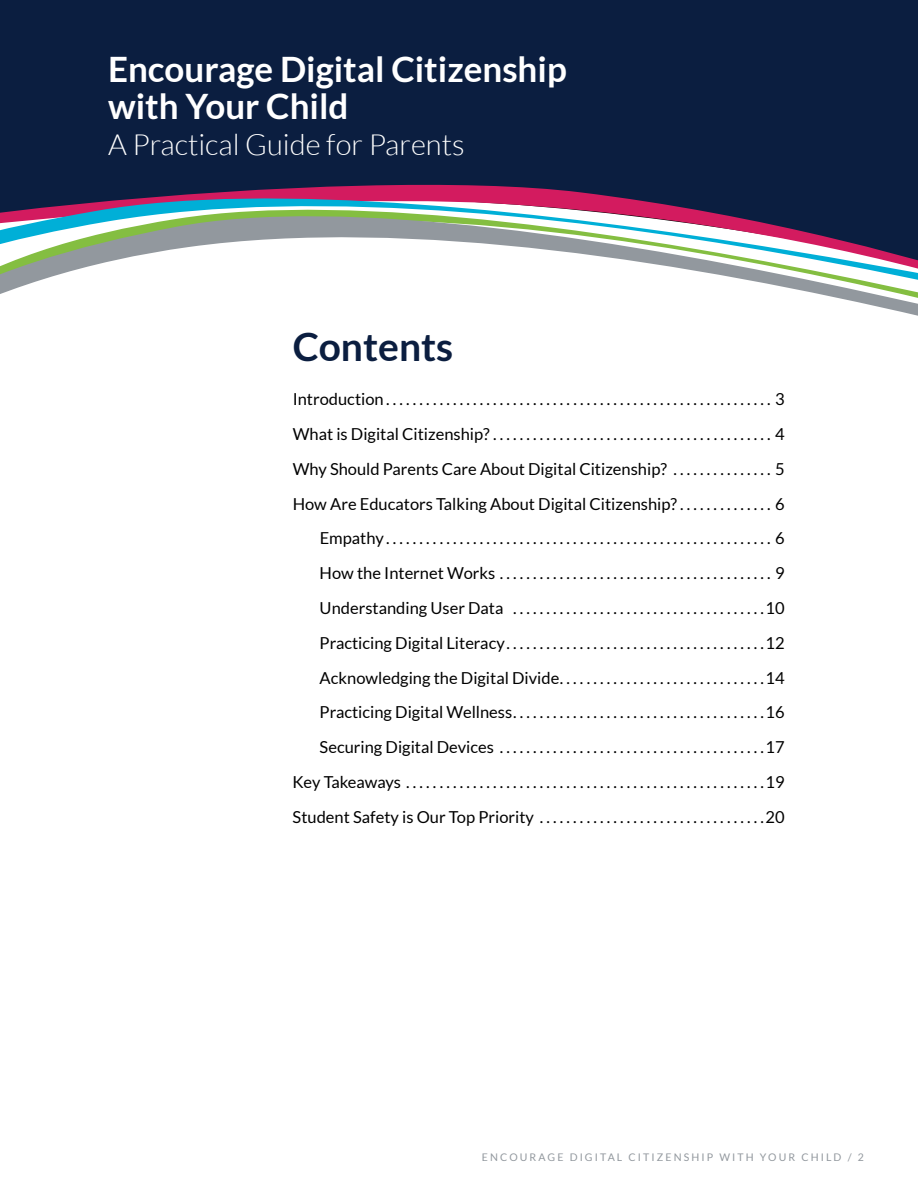
<style>
.page{position:relative;width:918px;height:1188px;background:#fff}
.page>*{position:absolute;margin:0;border:0;box-sizing:border-box;transform-origin:0 0}
.t1{font:700 39px "Lato";color:#0b1e40}
.t2{font:700 34.95px/36.9px "Lato";color:#fff}
.t3{font:300 29.1px "Lato";color:#fff}
.t4{font:16.5px/34.8px "Lato";color:#000;text-align:right}
.t5{font:10.5px "Lato";letter-spacing:.2em;color:#92989e}
</style>
<div class="page">
<div style="left:0;top:0;width:918px;height:154px;background:#0b1e40"></div>
<div style="left:0;top:154px;width:918px;height:9px;background:#0b1e40"></div>
<svg style="left:0;top:163px;width:918px;height:153px"></svg>
<h2 class="t2" style="left:108px;top:51px;width:460px">Encourage Digital Citizenship with Your Child</h2>
<h3 class="t3" style="left:108px;top:129px;width:358px">A Practical Guide for Parents</h3>
<h1 class="t1" style="left:293px;top:324px;width:162px">Contents</h1>
<p class="t4" style="left:293px;top:382px;width:494px">Introduction . . . . . . . . . . . . . . . . . . . . . . . . . . . . . . . . . . . . . . . . . . . . . . . . . . . . . . . . . . 3<br>What is Digital Citizenship? . . . . . . . . . . . . . . . . . . . . . . . . . . . . . . . . . . . . . . . . . . 4<br>Why Should Parents Care About Digital Citizenship? . . . . . . . . . . . . . . . 5<br>How Are Educators Talking About Digital Citizenship? . . . . . . . . . . . . . . 6<br>Empathy . . . . . . . . . . . . . . . . . . . . . . . . . . . . . . . . . . . . . . . . . . . . . . . . . . . . . . . . . . 6<br>How the Internet Works . . . . . . . . . . . . . . . . . . . . . . . . . . . . . . . . . . . . . . . . . 9<br>Understanding User Data . . . . . . . . . . . . . . . . . . . . . . . . . . . . . . . . . . . . . 10<br>Practicing Digital Literacy . . . . . . . . . . . . . . . . . . . . . . . . . . . . . . . . . . . . . . 12<br>Acknowledging the Digital Divide . . . . . . . . . . . . . . . . . . . . . . . . . . . . . . 14<br>Practicing Digital Wellness . . . . . . . . . . . . . . . . . . . . . . . . . . . . . . . . . . . . . 16<br>Securing Digital Devices . . . . . . . . . . . . . . . . . . . . . . . . . . . . . . . . . . . . . . . 17<br>Key Takeaways . . . . . . . . . . . . . . . . . . . . . . . . . . . . . . . . . . . . . . . . . . . . . . . . . . . . . 19<br>Student Safety is Our Top Priority . . . . . . . . . . . . . . . . . . . . . . . . . . . . . . . . . 20</p>
<p class="t5" style="left:482px;top:1151px;width:384px">ENCOURAGE DIGITAL CITIZENSHIP WITH YOUR CHILD / 2</p>
</div>
